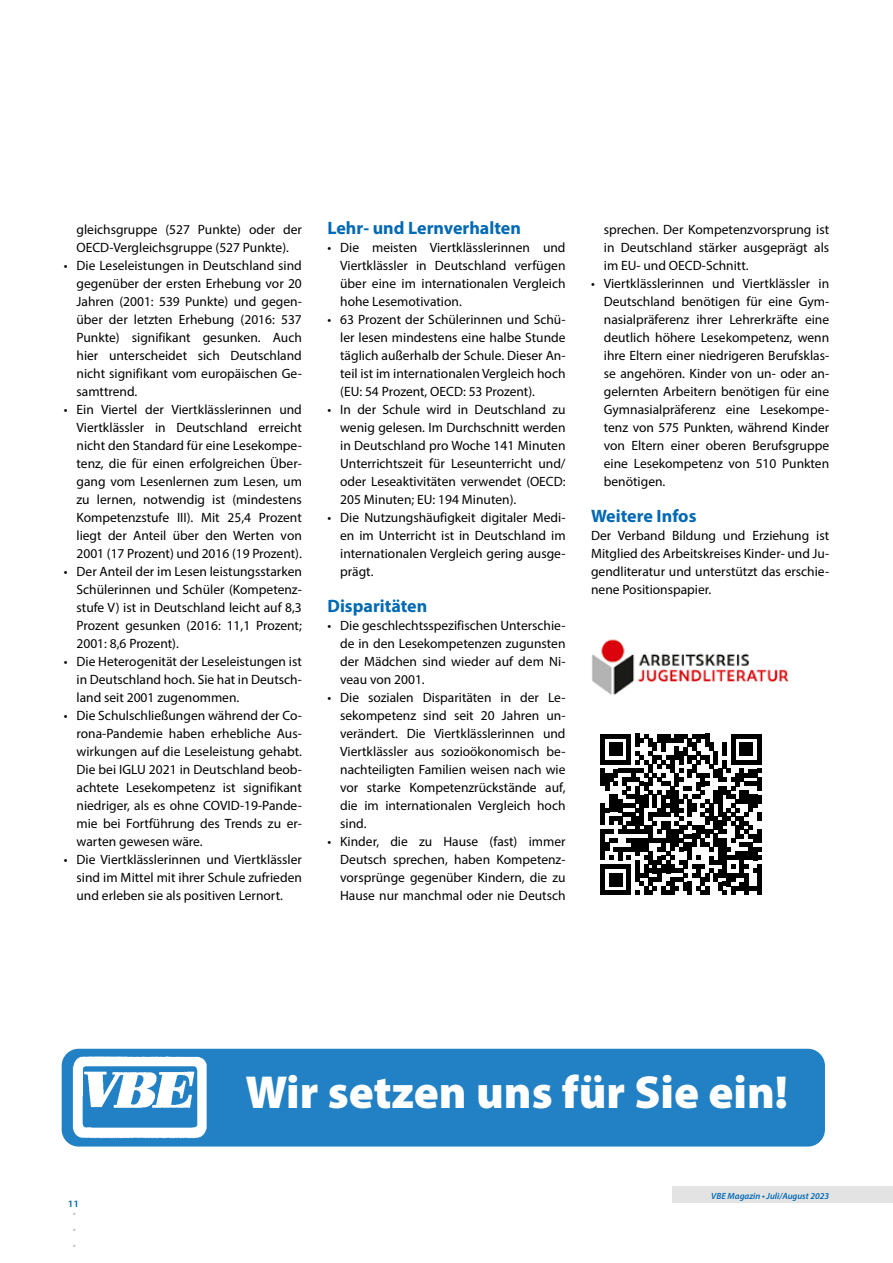
<style>
.page{position:relative;width:893px;height:1263px;background:#fff}
.page>*{position:absolute;margin:0;border:0;box-sizing:border-box;transform-origin:0 0}
.t1{font:900 46.5px "Myriad Pro";color:#fff}
.t2{font:700 18px "Myriad Pro";color:#0069b4}
.t3{font:13.5px/18px "Myriad Pro";color:#000;text-align:justify}
.t4{font:700 13.5px/15.9px "Myriad Pro";color:#c5c6c6;text-align:justify}
.t5{font:600 9.75px "Myriad Pro";color:#0069b4;scale:1.08 1}
.t6{font:italic 600 9px "Myriad Pro";color:#0069b4}
</style>
<div class="page">
<div style="left:672px;top:1186px;width:221px;height:16px;background:#e3e3e3"></div>
<hr style="left:601px;top:734px;width:4px;height:30px;background:#000">
<hr style="left:601px;top:769px;width:4px;height:17px;background:#000">
<hr style="left:601px;top:803px;width:4px;height:22px;background:#000">
<hr style="left:601px;top:829px;width:4px;height:31px;background:#000">
<hr style="left:601px;top:864px;width:4px;height:31px;background:#000">
<svg style="left:605px;top:734px;width:156px;height:161px"></svg>
<hr style="left:757px;top:864px;width:4px;height:31px;background:#000">
<img style="left:592px;top:639px;width:197px;height:56px">
<div style="left:62px;top:1049px;width:763px;height:97px;background:#2281c4;border-radius:17px"></div>
<img style="left:72px;top:1056px;width:135px;height:83px">
<p class="t3" style="left:77px;top:220px;width:227px">gleichsgruppe (527 Punkte) oder der<br>OECD-Vergleichsgruppe (527 Punkte).</p>
<p class="t3" style="left:77px;top:256px;width:227px;text-indent:-13px">• Die Leseleistungen in Deutschland sind gegenüber der ersten Erhebung vor 20<br>Jahren (2001: 539 Punkte) und gegen&shy;über der letzten Erhebung (2016: 537<br>Punkte) signifikant gesunken. Auch hier unterscheidet sich Deutschland nicht signifikant vom europäischen Ge&shy;samttrend.</p>
<p class="t3" style="left:77px;top:400px;width:227px;text-indent:-13px">• Ein Viertel der Viertklässlerinnen und Viertklässler in Deutschland erreicht nicht den Standard für eine Lesekompe&shy;tenz, die für einen erfolgreichen Über&shy;gang vom Lesenlernen zum Lesen, um zu lernen, notwendig ist (mindestens Kompetenzstufe III). Mit 25,4 Prozent liegt der Anteil über den Werten von 2001 (17 Prozent) und 2016 (19 Prozent).</p>
<p class="t3" style="left:77px;top:562px;width:227px;text-indent:-13px">• Der Anteil der im Lesen leistungsstarken Schülerinnen und Schüler (Kompetenz&shy;stufe V) ist in Deutschland leicht auf 8,3<br>Prozent gesunken (2016: 11,1 Prozent; 2001: 8,6 Prozent).</p>
<p class="t3" style="left:77px;top:652px;width:227px;text-indent:-13px">• Die Heterogenität der Leseleistungen ist in Deutschland hoch. Sie hat in Deutsch&shy;land seit 2001 zugenommen.</p>
<p class="t3" style="left:77px;top:706px;width:227px;text-indent:-13px">• Die Schulschließungen während der Co&shy;rona-Pandemie haben erhebliche Aus&shy;wirkungen auf die Leseleistung gehabt.<br>Die bei IGLU 2021 in Deutschland beob&shy;achtete Lesekompetenz ist signifikant niedriger, als es ohne COVID-19-Pande&shy;mie bei Fortführung des Trends zu er&shy;warten gewesen wäre.</p>
<p class="t3" style="left:77px;top:850px;width:227px;text-indent:-13px">• Die Viertklässlerinnen und Viertklässler sind im Mittel mit ihrer Schule zufrieden und erleben sie als positiven Lernort.</p>
<h2 class="t2" style="left:327px;top:216px;width:195px">Lehr- und Lernverhalten</h2>
<p class="t3" style="left:340px;top:238px;width:227px;text-indent:-13px">• Die meisten Viertklässlerinnen und Viertklässler in Deutschland verfügen über eine im internationalen Vergleich hohe Lesemotivation.</p>
<p class="t3" style="left:340px;top:310px;width:227px;text-indent:-13px">• 63 Prozent der Schülerinnen und Schü&shy;ler lesen mindestens eine halbe Stunde täglich außerhalb der Schule. Dieser An&shy;teil ist im internationalen Vergleich hoch (EU: 54 Prozent, OECD: 53 Prozent).</p>
<p class="t3" style="left:340px;top:400px;width:227px;text-indent:-13px">• In der Schule wird in Deutschland zu wenig gelesen. Im Durchschnitt werden in Deutschland pro Woche 141 Minuten Unterrichtszeit für Leseunterricht und/ oder Leseaktivitäten verwendet (OECD:<br>205 Minuten; EU: 194 Minuten).</p>
<p class="t3" style="left:340px;top:508px;width:227px;text-indent:-13px">• Die Nutzungshäufigkeit digitaler Medi&shy;en im Unterricht ist in Deutschland im internationalen Vergleich gering ausge&shy;prägt.</p>
<h2 class="t2" style="left:327px;top:594px;width:101px">Disparitäten</h2>
<p class="t3" style="left:340px;top:616px;width:227px;text-indent:-13px">• Die geschlechtsspezifischen Unterschie&shy;de in den Lesekompetenzen zugunsten der Mädchen sind wieder auf dem Ni&shy;veau von 2001.</p>
<p class="t3" style="left:340px;top:688px;width:227px;text-indent:-13px">• Die sozialen Disparitäten in der Le&shy;sekompetenz sind seit 20 Jahren un&shy;verändert. Die Viertklässlerinnen und Viertklässler aus sozioökonomisch be&shy;nachteiligten Familien weisen nach wie vor starke Kompetenzrückstände auf, die im internationalen Vergleich hoch sind.</p>
<p class="t3" style="left:340px;top:832px;width:227px;text-indent:-13px">• Kinder, die zu Hause (fast) immer Deutsch sprechen, haben Kompetenz&shy;vorsprünge gegenüber Kindern, die zu Hause nur manchmal oder nie Deutsch</p>
<p class="t3" style="left:604px;top:220px;width:227px">sprechen. Der Kompetenzvorsprung ist in Deutschland stärker ausgeprägt als im EU- und OECD-Schnitt.</p>
<p class="t3" style="left:604px;top:274px;width:227px;text-indent:-13px">• Viertklässlerinnen und Viertklässler in Deutschland benötigen für eine Gym&shy;nasialpräferenz ihrer Lehrerkräfte eine deutlich höhere Lesekompetenz, wenn ihre Eltern einer niedrigeren Berufsklas&shy;se angehören. Kinder von un- oder an&shy;gelernten Arbeitern benötigen für eine Gymnasialpräferenz eine Lesekompe&shy;tenz von 575 Punkten, während Kinder von Eltern einer oberen Berufsgruppe eine Lesekompetenz von 510 Punkten benötigen.</p>
<h2 class="t2" style="left:591px;top:504px;width:107px">Weitere Infos</h2>
<p class="t3" style="left:591px;top:526px;width:240px">Der Verband Bildung und Erziehung ist Mitglied des Arbeitskreises Kinder- und Ju&shy;gendliteratur und unterstützt das erschie&shy;nene Positionspapier.</p>
<p class="t5" style="left:68px;top:1197px;width:12px">11</p>
<p class="t4" style="left:72px;top:1202px;width:5px">. . .</p>
<h1 class="t1" style="left:246px;top:1061px;width:544px">Wir setzen uns für Sie ein!</h1>
<p class="t6" style="left:711px;top:1190px;width:119px">VBE Magazin • Juli/August 2023</p>
</div>
